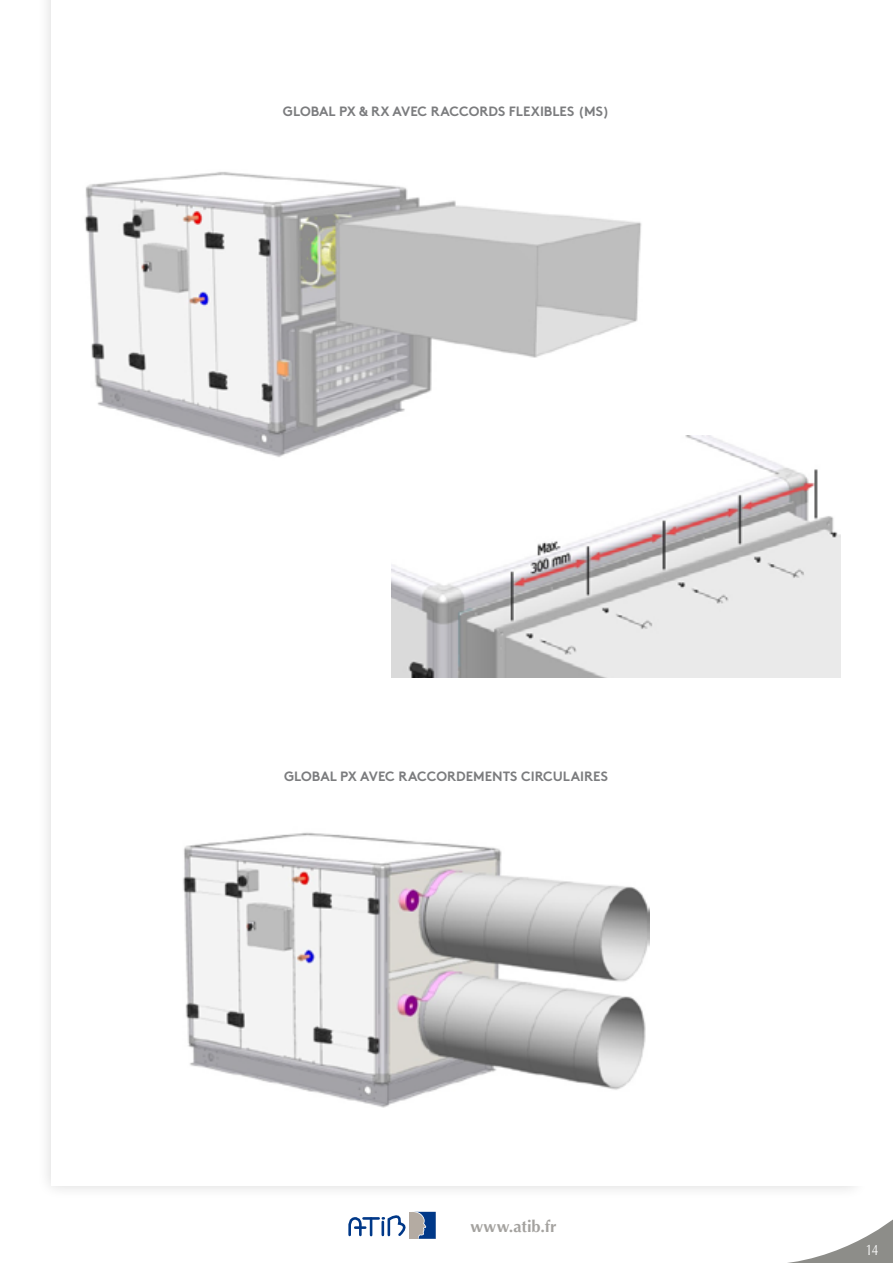
<style>
.page{position:relative;width:893px;height:1263px;background:#fff}
.page>*{position:absolute;margin:0;border:0;box-sizing:border-box;transform-origin:0 0}
.t1{font:700 16.5px "Optima";letter-spacing:.005em;color:#a4a29f}
.t2{font:15px "Optima";color:#fff;scale:.8 1}
.t3{font:700 13.5px "Brown Pro";color:#7b7c7e}
</style>
<div class="page">
<svg style="left:787px;top:1219px;width:106px;height:44px"></svg>
<div style="left:36px;top:0;width:833px;height:1200px;background:#000;opacity:.15"></div>
<div style="left:64px;top:0;width:829px;height:1185px;background:#fff"></div>
<svg style="left:348px;top:1218px;width:24px;height:19px"></svg>
<hr style="left:363px;top:1217px;width:16px;height:3px;background:#003888">
<svg style="left:381px;top:1211px;width:55px;height:28px"></svg>
<img style="left:84px;top:172px;width:558px;height:285px">
<img style="left:391px;top:435px;width:449px;height:243px">
<img style="left:183px;top:832px;width:466px;height:275px">
<p class="t3" style="left:283px;top:101px;width:328px">GLOBAL PX &amp; RX AVEC RACCORDS FLEXIBLES (MS)</p>
<p class="t3" style="left:284px;top:765px;width:325px">GLOBAL PX AVEC RACCORDEMENTS CIRCULAIRES</p>
<p class="t1" style="left:470px;top:1217px;width:88px">www.atib.fr</p>
<p class="t2" style="left:866px;top:1241px;width:17px">14</p>
</div>
